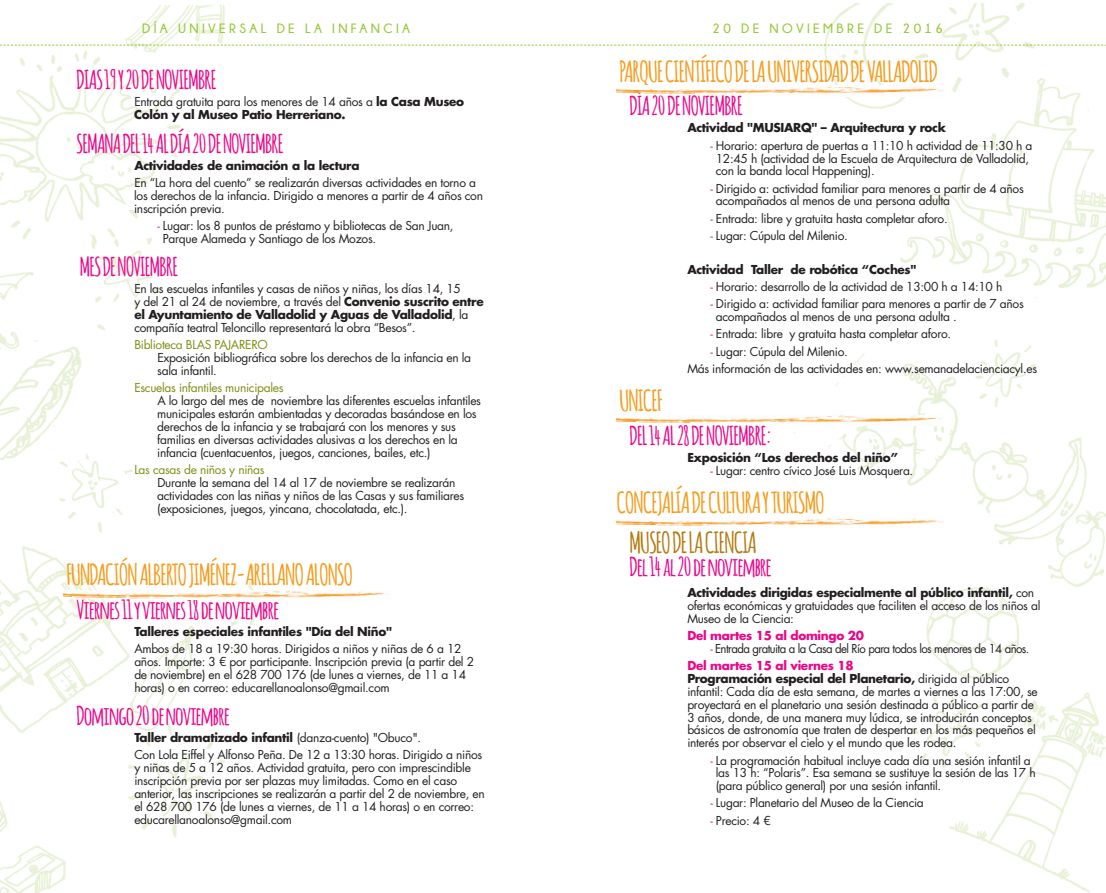
<style>
.page{position:relative;width:1106px;height:893px;background:#fff}
.page>*{position:absolute;margin:0;border:0;box-sizing:border-box;transform-origin:0 0}
.t1{font:700 28.5px "Amatic";letter-spacing:-.025em;color:#f69c1c}
.t2{font:700 28.5px "Amatic";letter-spacing:-.025em;color:#b27b13}
.t3{font:700 25.5px "Amatic";letter-spacing:-.025em;color:#ec0688}
.t4{font:700 13.5px "Champagne&Limousines";letter-spacing:.25em;color:#98c93c}
.t5{font:12px/12.9px "Futura Std";letter-spacing:-.025em;color:#231f20}
.t6{font:700 12px/12.9px "Futura Std";letter-spacing:-.025em;color:#231f20}
.t7{font:12px/17.1px "Futura Std";letter-spacing:-.05em;color:#231f20;scale:.95 1}
.t8{font:12px "Futura Std";letter-spacing:-.025em;color:#808d14}
.t9{font:700 12px "Futura Std";letter-spacing:-.025em;color:#ec0688}
.s1{font-weight:400}
.s2{color:#ec0688}
.s3{font-weight:700}
.s4{font-weight:700;color:#ec0688}
</style>
<div class="page">
<img style="left:0;top:5px;width:257px;height:888px">
<img style="left:646px;top:4px;width:460px;height:889px">
<img style="left:617px;top:86px;width:327px;height:10px">
<img style="left:617px;top:415px;width:327px;height:10px">
<img style="left:64px;top:590px;width:324px;height:10px">
<img style="left:617px;top:517px;width:327px;height:11px">
<svg style="left:0;top:45px;width:1106px;height:1px"></svg>
<p class="t4" style="left:142px;top:21px;width:269px">DÍA UNIVERSAL DE LA INFANCIA</p>
<p class="t4" style="left:712px;top:21px;width:232px">20 DE NOVIEMBRE DE 2016</p>
<h2 class="t3" style="left:77px;top:66px;width:141px">DIAS19Y20DENOVIEMBRE</h2>
<p class="t6" style="left:134px;top:97px;width:331px"><span class="s1">Entrada gratuita para los menores de 14 años a</span> la Casa Museo<br>Colón y al Museo Patio Herreriano.</p>
<h2 class="t3" style="left:77px;top:129px;width:208px">SEMANADEL14ALDÍA20DENOVIEMBRE</h2>
<p class="t6" style="left:134px;top:160px;width:227px">Actividades de animación a la lectura</p>
<p class="t5" style="left:134px;top:177px;width:350px">En “La hora del cuento” se realizarán diversas actividades en torno a los derechos de la infancia. Dirigido a menores a partir de 4 años con inscripción previa.</p>
<p class="t5" style="left:163px;top:220px;width:292px;text-indent:-5px"><span class="s2">-</span> Lugar: los 8 puntos de préstamo y bibliotecas de San Juan,<br>Parque Alameda y Santiago de los Mozos.</p>
<h2 class="t3" style="left:80px;top:252px;width:100px">MESDENOVIEMBRE</h2>
<p class="t5" style="left:134px;top:284px;width:351px">En las escuelas infantiles y casas de niños y niñas, los días 14, 15<br>y del 21 al 24 de noviembre, a través del <span class="s3">Convenio suscrito entre el Ayuntamiento de Valladolid y Aguas de Valladolid</span>, la compañía teatral Teloncillo representará la obra “Besos”.</p>
<p class="t8" style="left:134px;top:339px;width:135px">Biblioteca BLAS PAJARERO</p>
<p class="t5" style="left:157px;top:352px;width:315px">Exposición bibliográfica sobre los derechos de la infancia en la sala infantil.</p>
<p class="t8" style="left:134px;top:382px;width:151px">Escuelas infantiles municipales</p>
<p class="t5" style="left:157px;top:395px;width:325px">A lo largo del mes de noviembre las diferentes escuelas infantiles municipales estarán ambientadas y decoradas basándose en los derechos de la infancia y se trabajará con los menores y sus familias en diversas actividades alusivas a los derechos en la infancia (cuentacuentos, juegos, canciones, bailes, etc.)</p>
<p class="t8" style="left:134px;top:464px;width:132px">Las casas de niños y niñas</p>
<p class="t5" style="left:157px;top:477px;width:308px">Durante la semana del 14 al 17 de noviembre se realizarán actividades con las niñas y niños de las Casas y sus familiares (exposiciones, juegos, yincana, chocolatada, etc.).</p>
<h1 class="t1" style="left:66px;top:559px;width:288px">FUNDACIÓNALBERTOJIMÉNEZ-ARELLANOALONSO</h1>
<h2 class="t3" style="left:77px;top:595px;width:204px">Viernes11yviernes18denoviembre</h2>
<p class="t6" style="left:134px;top:626px;width:259px">Talleres especiales infantiles "Día del Niño"</p>
<p class="t5" style="left:134px;top:643px;width:341px">Ambos de 18 a 19:30 horas. Dirigidos a niños y niñas de 6 a 12 años. Importe: 3 € por participante. Inscripción previa (a partir del 2 de noviembre) en el 628 700 176 (de lunes a viernes, de 11 a 14 horas) o en correo: educarellanoalonso@gmail.com</p>
<h2 class="t3" style="left:77px;top:701px;width:155px">Domingo20denoviembre</h2>
<p class="t5" style="left:134px;top:730px;width:349px;line-height:17.1px"><span class="s3">Taller dramatizado infantil</span> (danza-cuento) "Obuco".<br>Con Lola Eiffel y Alfonso Peña. De 12 a 13:30 horas. Dirigido a niños</p>
<p class="t5" style="left:134px;top:762px;width:352px">y niñas de 5 a 12 años. Actividad gratuita, pero con imprescindible inscripción previa por ser plazas muy limitadas. Como en el caso anterior, las inscripciones se realizarán a partir del 2 de noviembre, en el 628 700 176 (de lunes a viernes, de 11 a 14 horas) o en correo: educarellanoalonso@gmail.com</p>
<h1 class="t1" style="left:619px;top:55px;width:320px">PARQUECIENTÍFICODELAUNIVERSIDADDEVALLADOLID</h1>
<h2 class="t3" style="left:629px;top:92px;width:115px">DÍA20DENOVIEMBRE</h2>
<p class="t6" style="left:687px;top:123px;width:260px">Actividad "MUSIARQ" – Arquitectura y rock</p>
<p class="t5" style="left:716px;top:140px;width:318px;text-indent:-5px"><span class="s2">-</span> Horario: apertura de puertas a 11:10 h actividad de 11:30 h a<br>12:45 h (actividad de la Escuela de Arquitectura de Valladolid, con la banda local Happening).</p>
<p class="t5" style="left:716px;top:183px;width:309px;text-indent:-5px"><span class="s2">-</span> Dirigido a: actividad familiar para menores a partir de 4 años acompañados al menos de una persona adulta</p>
<p class="t5" style="left:710px;top:213px;width:239px"><span class="s2">-</span> Entrada: libre y gratuita hasta completar aforo.</p>
<p class="t5" style="left:710px;top:230px;width:139px"><span class="s2">-</span> Lugar: Cúpula del Milenio.</p>
<p class="t6" style="left:687px;top:264px;width:231px">Actividad Taller de robótica “Coches"</p>
<p class="t5" style="left:710px;top:281px;width:293px"><span class="s2">-</span> Horario: desarrollo de la actividad de 13:00 h a 14:10 h</p>
<p class="t5" style="left:716px;top:299px;width:309px;text-indent:-5px"><span class="s2">-</span> Dirigido a: actividad familiar para menores a partir de 7 años acompañados al menos de una persona adulta .</p>
<p class="t5" style="left:710px;top:329px;width:242px"><span class="s2">-</span> Entrada: libre y gratuita hasta completar aforo.</p>
<p class="t5" style="left:687px;top:344px;width:351px;line-height:17.1px;text-indent:23px"><span class="s2">-</span> Lugar: Cúpula del Milenio.<br>Más información de las actividades en: www.semanadelacienciacyl.es</p>
<h1 class="t1" style="left:619px;top:385px;width:45px">UNICEF</h1>
<h2 class="t3" style="left:629px;top:421px;width:143px">DEL14AL28DENOVIEMBRE:</h2>
<p class="t6" style="left:687px;top:452px;width:212px">Exposición “Los derechos del niño”</p>
<p class="t5" style="left:710px;top:465px;width:204px"><span class="s2">-</span> Lugar: centro cívico José Luis Mosquera.</p>
<h1 class="t1" style="left:617px;top:487px;width:209px">CONCEJALÍADECULTURAYTURISMO</h1>
<h1 class="t2" style="left:629px;top:526px;width:129px">MUSEODELACIENCIA</h1>
<h2 class="t3" style="left:629px;top:552px;width:143px">Del14al20denoviembre</h2>
<p class="t5" style="left:687px;top:587px;width:354px"><span class="s3">Actividades dirigidas especialmente al público infantil,</span> con ofertas económicas y gratuidades que faciliten el acceso de los niños al<br>Museo de la Ciencia:</p>
<p class="t9" style="left:687px;top:630px;width:178px">Del martes 15 al domingo 20</p>
<p class="t7" style="left:687px;top:641px;width:361px;text-indent:23px"><span class="s2">-</span> Entrada gratuita a la Casa del Río para todos los menores de 14 años.<br><span class="s4">Del martes 15 al viernes 18</span></p>
<p class="t5" style="left:687px;top:673px;width:352px"><span class="s3">Programación especial del Planetario,</span> dirigida al público infantil: Cada día de esta semana, de martes a viernes a las 17:00, se proyectará en el planetario una sesión destinada a público a partir de 3 años, donde, de una manera muy lúdica, se introducirán conceptos básicos de astronomía que traten de despertar en los más pequeños el interés por observar el cielo y el mundo que les rodea.</p>
<p class="t5" style="left:716px;top:755px;width:321px;text-indent:-5px"><span class="s2">-</span> La programación habitual incluye cada día una sesión infantil a las 13 h: “Polaris”. Esa semana se sustituye la sesión de las 17 h (para público general) por una sesión infantil.</p>
<p class="t5" style="left:710px;top:798px;width:215px"><span class="s2">-</span> Lugar: Planetario del Museo de la Ciencia</p>
<p class="t5" style="left:710px;top:815px;width:62px"><span class="s2">-</span> Precio: 4 €</p>
</div>
